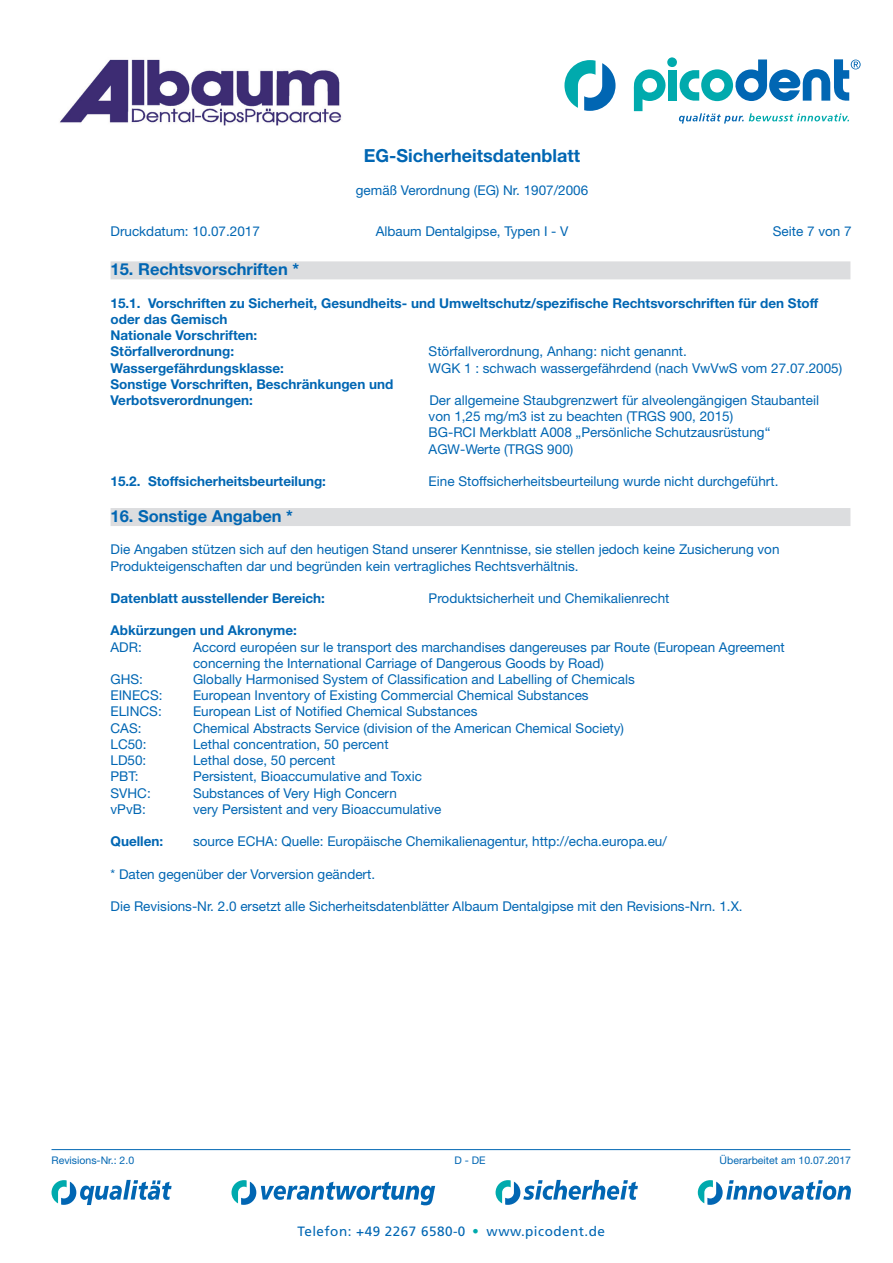
<style>
.page{position:relative;width:893px;height:1263px;background:#fff}
.page>*{position:absolute;margin:0;border:0;box-sizing:border-box;transform-origin:0 0}
.t1{font:39px "Frutiger LT Std";color:#00aaad}
.t2{font:700 18px "Helvetica Neue LT Std";color:#0166b3}
.t3{font:700 16.5px "Helvetica Neue LT Std";color:#0166b3}
.t4{font:13.5px/16.2px "Helvetica Neue LT Std";color:#0166b3}
.t5{font:700 13.5px/16.2px "Helvetica Neue LT Std";color:#0166b3}
.t6{font:13.5px "Frutiger LT Std";letter-spacing:.035em;color:#0166b3}
.t7{font:10.5px "Helvetica Neue LT Std";color:#0166b3}
</style>
<div class="page">
<svg style="left:52px;top:1180px;width:120px;height:25px"></svg>
<svg style="left:496px;top:1180px;width:142px;height:25px"></svg>
<svg style="left:698px;top:1180px;width:153px;height:25px"></svg>
<svg style="left:231px;top:1180px;width:204px;height:25px"></svg>
<hr style="left:52px;top:1149px;width:798px;height:1px;background:#0166b3">
<svg style="left:634px;top:69px;width:32px;height:42px"></svg>
<div style="left:668px;top:70px;width:9px;height:31px;background:#00aaad"></div>
<div style="left:667px;top:57px;width:10px;height:10px;background:#00aaad;border-radius:50%"></div>
<svg style="left:564px;top:60px;width:51px;height:51px"></svg>
<svg style="left:679px;top:113px;width:170px;height:11px"></svg>
<svg style="left:680px;top:59px;width:181px;height:42px"></svg>
<img style="left:59px;top:59px;width:283px;height:66px">
<div style="left:111px;top:261px;width:739px;height:18px;background:#dcdddf"></div>
<div style="left:111px;top:508px;width:739px;height:18px;background:#dcdddf"></div>
<h2 class="t2" style="left:364px;top:144px;width:218px">EG-Sicherheitsdatenblatt</h2>
<p class="t4" style="left:356px;top:182px;width:234px">gemäß Verordnung (EG) Nr. 1907/2006</p>
<p class="t4" style="left:111px;top:223px;width:151px">Druckdatum: 10.07.2017</p>
<p class="t4" style="left:376px;top:223px;width:194px">Albaum Dentalgipse, Typen I - V</p>
<p class="t4" style="left:773px;top:223px;width:80px">Seite 7 von 7</p>
<p class="t3" style="left:111px;top:259px;width:190px">15. Rechtsvorschriften *</p>
<p class="t5" style="left:111px;top:295px;width:709px">15.1. Vorschriften zu Sicherheit, Gesundheits- und Umweltschutz/spezifische Rechtsvorschriften für den Stoff oder das Gemisch<br>Nationale Vorschriften:<br>Störfallverordnung:</p>
<p class="t4" style="left:429px;top:343px;width:260px">Störfallverordnung, Anhang: nicht genannt.</p>
<p class="t5" style="left:111px;top:359px;width:175px">Wassergefährdungsklasse:</p>
<p class="t4" style="left:429px;top:360px;width:415px">WGK 1 : schwach wassergefährdend (nach VwVwS vom 27.07.2005)</p>
<p class="t5" style="left:111px;top:376px;width:284px">Sonstige Vorschriften, Beschränkungen und<br>Verbotsverordnungen:</p>
<p class="t4" style="left:429px;top:392px;width:392px">Der allgemeine Staubgrenzwert für alveolengängigen Staubanteil von 1,25 mg/m3 ist zu beachten (TRGS 900, 2015)<br>BG-RCI Merkblatt A008 „Persönliche Schutzausrüstung“ AGW-Werte (TRGS 900)</p>
<p class="t5" style="left:111px;top:473px;width:217px">15.2. Stoffsicherheitsbeurteilung:</p>
<p class="t4" style="left:429px;top:473px;width:351px">Eine Stoffsicherheitsbeurteilung wurde nicht durchgeführt.</p>
<p class="t3" style="left:111px;top:506px;width:184px">16. Sonstige Angaben *</p>
<p class="t4" style="left:111px;top:541px;width:670px">Die Angaben stützen sich auf den heutigen Stand unserer Kenntnisse, sie stellen jedoch keine Zusicherung von<br>Produkteigenschaften dar und begründen kein vertragliches Rechtsverhältnis.</p>
<p class="t5" style="left:111px;top:590px;width:216px">Datenblatt ausstellender Bereich:</p>
<p class="t4" style="left:429px;top:590px;width:242px">Produktsicherheit und Chemikalienrecht</p>
<p class="t5" style="left:111px;top:622px;width:188px">Abkürzungen und Akronyme:</p>
<p class="t4" style="left:111px;top:639px;width:33px">ADR:</p>
<p class="t4" style="left:193px;top:639px;width:593px">Accord européen sur le transport des marchandises dangereuses par Route (European Agreement concerning the International Carriage of Dangerous Goods by Road)</p>
<p class="t4" style="left:111px;top:671px;width:34px">GHS:</p>
<p class="t4" style="left:193px;top:671px;width:443px">Globally Harmonised System of Classification and Labelling of Chemicals</p>
<p class="t4" style="left:111px;top:687px;width:53px">EINECS:</p>
<p class="t4" style="left:193px;top:687px;width:397px">European Inventory of Existing Commercial Chemical Substances</p>
<p class="t4" style="left:111px;top:703px;width:53px">ELINCS:</p>
<p class="t4" style="left:193px;top:703px;width:286px">European List of Notified Chemical Substances</p>
<p class="t4" style="left:111px;top:720px;width:32px">CAS:</p>
<p class="t4" style="left:193px;top:720px;width:433px">Chemical Abstracts Service (division of the American Chemical Society)</p>
<p class="t4" style="left:111px;top:736px;width:38px">LC50:</p>
<p class="t4" style="left:193px;top:736px;width:197px">Lethal concentration, 50 percent</p>
<p class="t4" style="left:111px;top:752px;width:37px">LD50:</p>
<p class="t4" style="left:193px;top:752px;width:144px">Lethal dose, 50 percent</p>
<p class="t4" style="left:111px;top:768px;width:29px">PBT:</p>
<p class="t4" style="left:193px;top:768px;width:231px">Persistent, Bioaccumulative and Toxic</p>
<p class="t4" style="left:111px;top:784px;width:42px">SVHC:</p>
<p class="t4" style="left:193px;top:784px;width:205px">Substances of Very High Concern</p>
<p class="t4" style="left:111px;top:801px;width:37px">vPvB:</p>
<p class="t4" style="left:193px;top:801px;width:250px">very Persistent and very Bioaccumulative</p>
<p class="t5" style="left:111px;top:833px;width:54px">Quellen:</p>
<p class="t4" style="left:193px;top:833px;width:475px">source ECHA: Quelle: Europäische Chemikalienagentur, http://echa.europa.eu/</p>
<p class="t4" style="left:111px;top:865px;width:266px">* Daten gegenüber der Vorversion geändert.</p>
<p class="t4" style="left:111px;top:898px;width:634px">Die Revisions-Nr. 2.0 ersetzt alle Sicherheitsdatenblätter Albaum Dentalgipse mit den Revisions-Nrn. 1.X.</p>
<p class="t7" style="left:52px;top:1154px;width:84px">Revisions-Nr.: 2.0</p>
<p class="t7" style="left:454px;top:1154px;width:33px">D - DE</p>
<p class="t7" style="left:720px;top:1154px;width:133px">Überarbeitet am 10.07.2017</p>
<p class="t6" style="left:297px;top:1223px;width:170px">Telefon: +49 2267 6580-0</p>
<h1 class="t1" style="left:470px;top:1206px;width:12px">·</h1>
<p class="t6" style="left:487px;top:1223px;width:120px">www.picodent.de</p>
</div>
